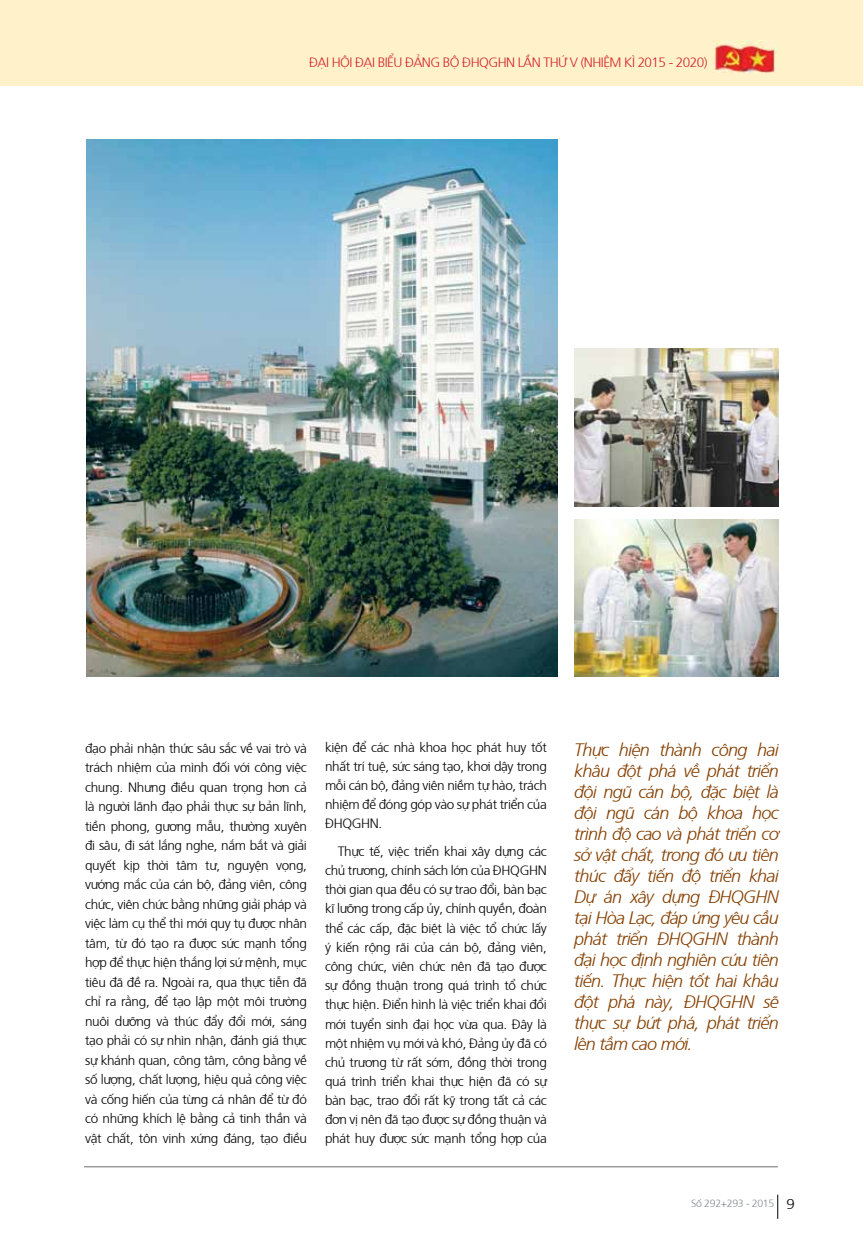
<style>
.page{position:relative;width:864px;height:1242px;background:#fff}
.page>*{position:absolute;margin:0;border:0;box-sizing:border-box;transform-origin:0 0}
.t1{font:italic 300 18px/21px "Frutiger";letter-spacing:-.04em;color:#853f00;text-align:justify}
.t2{font:300 13.5px/19.5px "Frutiger";letter-spacing:-.025em;color:#000;text-align:justify}
.t3{font:300 13.5px "Frutiger";letter-spacing:-.04em;color:#d2232a}
.t4{font:300 10.5px "Frutiger";letter-spacing:-.03em;color:#828b92}
.s1{font-size:14.25px;color:#000}
</style>
<div class="page">
<hr style="left:84px;top:1166px;width:693px;height:1px;background:#6d6e71">
<svg style="left:777px;top:1194px;width:1px;height:24px"></svg>
<img style="left:86px;top:139px;width:471px;height:538px">
<img style="left:574px;top:519px;width:204px;height:158px">
<img style="left:574px;top:349px;width:204px;height:157px">
<div style="left:0;top:1px;width:861px;height:85px;background:#fff2cb"></div>
<img style="left:713px;top:41px;width:63px;height:31px">
<p class="t3" style="left:309px;top:53px;width:400px">Đại hội Đại biểu Đảng bộ ĐHQGHN lần th ứ V (nhiệm kì 2015 - 2020)</p>
<p class="t2" style="left:85px;top:737px;width:223px">đạo phải nhận thức sâu sắc về vai trò và trách nhiệm của mình đối với công việc chung. Nhưng điều quan trọng hơn cả là người lãnh đạo phải thực sự bản lĩnh, tiền phong, gương mẫu, thường xuyên đi sâu, đi sát lắng nghe, nắm bắt và giải quyết kịp thời tâm tư, nguyện vọng, vướng mắc của cán bộ, đảng viên, công chức, viên chức bằng những giải pháp và việc làm cụ thể thì mới quy tụ được nhân tâm, từ đó tạo ra được sức mạnh tổng hợp để thực hiện thắng lợi sứ mệnh, mục tiêu đã đề ra. Ngoài ra, qua thực tiễn đã chỉ ra rằng, để tạo lập một môi trường nuôi dưỡng và thúc đẩy đổi mới, sáng tạo phải có sự nhìn nhận, đánh giá thực sự khánh quan, công tâm, công bằng về số lượng, chất lượng, hiệu quả công việc và cống hiến của từng cá nhân để từ đó có những khích lệ bằng cả tinh thần và vật chất, tôn vinh xứng đáng, tạo điều</p>
<p class="t2" style="left:325px;top:737px;width:223px;line-height:18.9px">kiện để các nhà khoa học phát huy tốt nhất trí tuệ, sức sáng tạo, khơi dậy trong mỗi cán bộ, đảng viên niềm tự hào, trách nhiệm để đóng góp vào sự phát triển của ĐHQGHN.</p>
<p class="t2" style="left:325px;top:840px;width:223px;text-indent:13px">Thực tế, việc triển khai xây dựng các chủ trương, chính sách lớn của ĐHQGHN thời gian qua đều có sự trao đổi, bàn bạc kĩ lưỡng trong cấp ủy, chính quyền, đoàn thể các cấp, đặc biệt là việc tổ chức lấy ý kiến rộng rãi của cán bộ, đảng viên, công chức, viên chức nên đã tạo được sự đồng thuận trong quá trình tổ chức thực hiện. Điển hình là việc triển khai đổi mới tuyển sinh đại học vừa qua. Đây là một nhiệm vụ mới và khó, Đảng ủy đã có chủ trương từ rất sớm, đồng thời trong quá trình triển khai thực hiện đã có sự bàn bạc, trao đổi rất kỹ trong tất cả các đơn vị nên đã tạo được sự đồng thuận và phát huy được sức mạnh tổng hợp của</p>
<p class="t1" style="left:574px;top:738px;width:206px">Thực hiện thành công hai khâu đột phá về phát triển đội ngũ cán bộ, đặc biệt là đội ngũ cán bộ khoa học trình độ cao và phát triển cơ sở vật chất, trong đó ưu tiên thúc đẩy tiến độ triển khai Dự án xây dựng ĐHQGHN tại Hòa Lạc, đáp ứng yêu cầu phát triển ĐHQGHN thành đại học định nghiên cứu tiên tiến. Thực hiện tốt hai khâu đột phá này, ĐHQGHN sẽ thực sự bứt phá, phát triển lên tầm cao mới.</p>
<p class="t4" style="left:691px;top:1195px;width:105px">Số 292+293 - 2015 <span class="s1">9</span></p>
</div>
